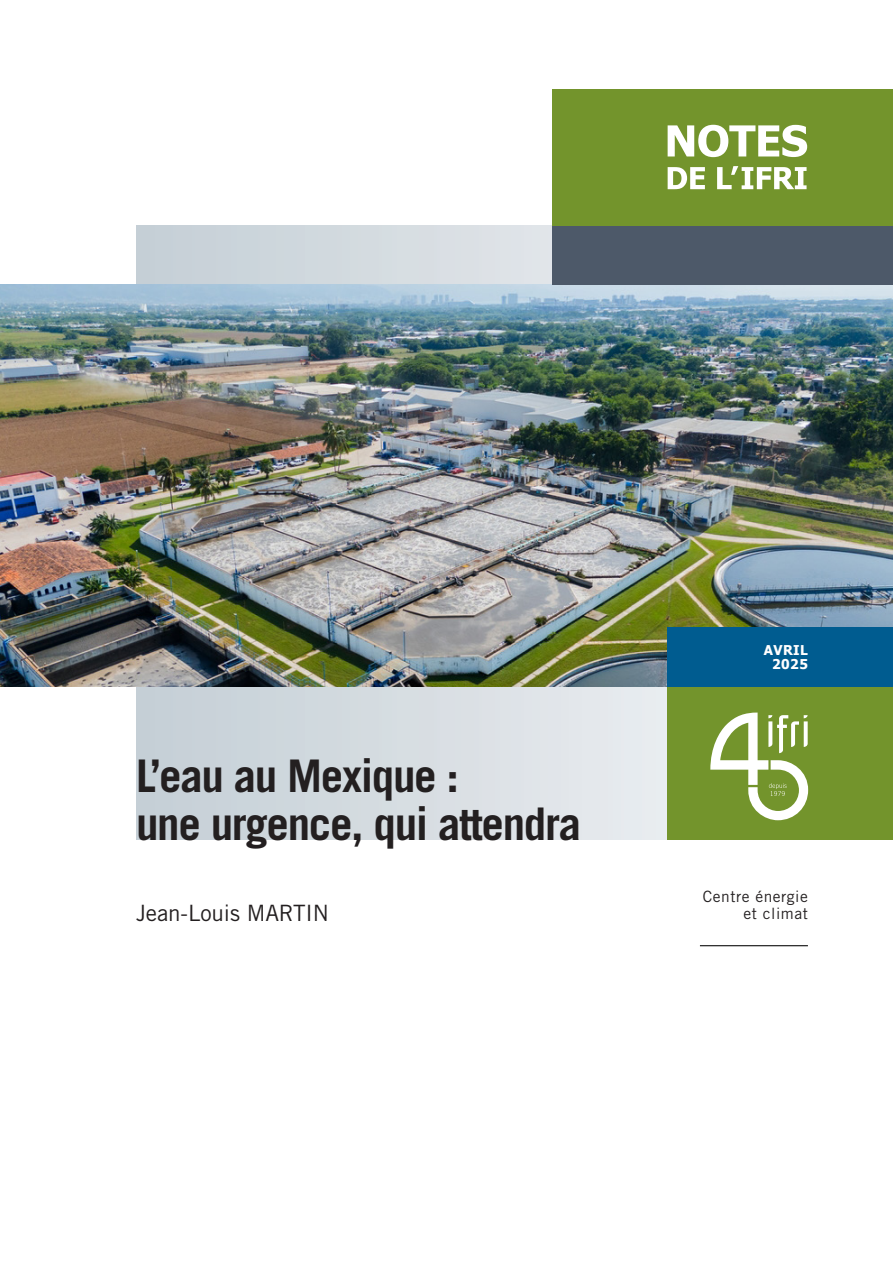
<style>
.page{position:relative;width:893px;height:1263px;background:#fff}
.page>*{position:absolute;margin:0;border:0;box-sizing:border-box;transform-origin:0 0}
.t1{font:700 45px/48px "Trade Gothic LT Std";letter-spacing:-.03em;color:#231f20}
.t2{font:22.5px "Trade Gothic LT Std";letter-spacing:-.005em;color:#231f20}
.t3{font:15.6px/17.2px "Trade Gothic LT Std";letter-spacing:.035em;color:#231f20;text-align:right}
.t4{font:700 13.5px/14.7px "Tahoma";letter-spacing:.035em;color:#fff;text-align:right}
</style>
<div class="page">
<svg style="left:136px;top:225px;width:532px;height:615px;background:#d5dce1"></svg>
<img style="left:0;top:285px;width:893px;height:402px">
<div style="left:553px;top:225px;width:340px;height:60px;background:#4d5969"></div>
<div style="left:553px;top:89px;width:340px;height:136px;background:#73942c"></div>
<div style="left:668px;top:687px;width:225px;height:153px;background:#73942c"></div>
<div style="left:668px;top:627px;width:225px;height:60px;background:#005c90"></div>
<svg style="left:668px;top:125px;width:139px;height:32px"></svg>
<svg style="left:668px;top:167px;width:37px;height:22px"></svg>
<svg style="left:717px;top:166px;width:89px;height:23px"></svg>
<svg style="left:710px;top:712px;width:98px;height:108px"></svg>
<hr style="left:700px;top:945px;width:108px;height:1px;background:#000">
<p class="t1" style="left:136px;top:751px;width:447px">L’eau au Mexique :<br>une urgence, qui attendra</p>
<p class="t2" style="left:136px;top:899px;width:194px">Jean-Louis MARTIN</p>
<p class="t4" style="left:764px;top:643px;width:46px">AVRIL<br>2025</p>
<p class="t3" style="left:703px;top:888px;width:107px">Centre énergie et climat</p>
</div>
